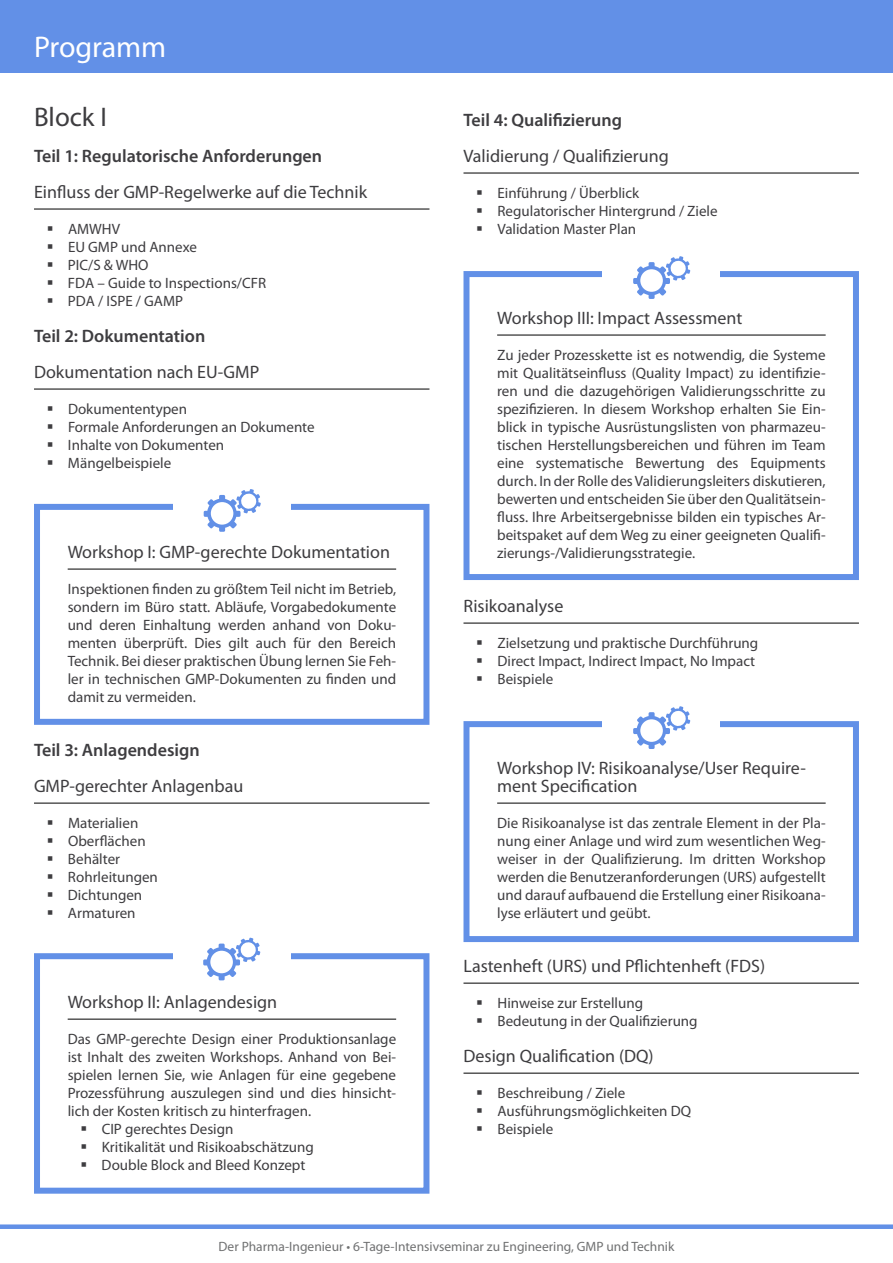
<style>
.page{position:relative;width:893px;height:1263px;background:#fff}
.page>*{position:absolute;margin:0;border:0;box-sizing:border-box;transform-origin:0 0}
.t1{font:30px "Myriad Pro";letter-spacing:-.005em;color:#fff}
.t2{font:27px "Myriad Pro";color:#3e3d40}
.t3{font:18px/18px "Myriad Pro";color:#3e3d40}
.t4{font:600 18px "Myriad Pro";color:#3e3d40}
.t5{font:15px/18px "Myriad Pro";color:#3e3d40}
.t6{font:13.5px "Myriad Pro";color:#707172}
</style>
<div class="page">
<div style="left:0;top:0;width:893px;height:72px;background:#6290e7"></div>
<div style="left:0;top:1224px;width:893px;height:5px;background:#6290e7"></div>
<hr style="left:34px;top:209px;width:395px;height:1px;background:#000">
<hr style="left:34px;top:389px;width:395px;height:1px;background:#000">
<hr style="left:34px;top:803px;width:395px;height:1px;background:#000">
<hr style="left:463px;top:173px;width:396px;height:1px;background:#000">
<hr style="left:463px;top:623px;width:396px;height:1px;background:#000">
<hr style="left:463px;top:983px;width:396px;height:1px;background:#000">
<hr style="left:463px;top:1073px;width:396px;height:1px;background:#000">
<hr style="left:68px;top:569px;width:328px;height:1px;background:#000">
<div style="left:34px;top:504px;width:395px;height:221px;border:6px solid #6290e7"></div>
<div style="left:173px;top:496px;width:118px;height:31px;background:#fff"></div>
<svg style="left:204px;top:489px;width:57px;height:43px"></svg>
<hr style="left:497px;top:335px;width:329px;height:1px;background:#000">
<div style="left:463px;top:271px;width:396px;height:309px;border:6px solid #6290e7"></div>
<div style="left:603px;top:263px;width:117px;height:31px;background:#fff"></div>
<svg style="left:633px;top:256px;width:57px;height:43px"></svg>
<hr style="left:68px;top:1019px;width:328px;height:1px;background:#000">
<div style="left:34px;top:953px;width:395px;height:241px;border:6px solid #6290e7"></div>
<div style="left:173px;top:946px;width:118px;height:29px;background:#fff"></div>
<svg style="left:203px;top:937px;width:58px;height:43px"></svg>
<hr style="left:497px;top:803px;width:329px;height:1px;background:#000">
<div style="left:463px;top:721px;width:396px;height:221px;border:6px solid #6290e7"></div>
<div style="left:603px;top:713px;width:117px;height:31px;background:#fff"></div>
<svg style="left:633px;top:706px;width:57px;height:43px"></svg>
<h1 class="t1" style="left:34px;top:30px;width:134px">Programm</h1>
<h2 class="t2" style="left:34px;top:102px;width:74px">Block I</h2>
<p class="t4" style="left:34px;top:145px;width:290px">Teil 1: Regulatorische Anforderungen</p>
<p class="t3" style="left:34px;top:183px;width:335px">Einfluss der GMP-Regelwerke auf die Technik</p>
<p class="t5" style="left:68px;top:220px;width:200px">AMWHV<br>EU GMP und Annexe<br>PIC/S &amp; WHO<br>FDA – Guide to Inspections/CFR<br>PDA / ISPE / GAMP</p>
<p class="t4" style="left:34px;top:325px;width:173px">Teil 2: Dokumentation</p>
<p class="t3" style="left:34px;top:363px;width:227px">Dokumentation nach EU-GMP</p>
<p class="t5" style="left:68px;top:400px;width:248px">Dokumententypen<br>Formale Anforderungen an Dokumente<br>Inhalte von Dokumenten<br>Mängelbeispiele</p>
<p class="t3" style="left:68px;top:543px;width:324px">Workshop I: GMP-gerechte Dokumentation</p>
<p class="t5" style="left:68px;top:580px;width:330px;text-align:justify">Inspektionen finden zu größtem Teil nicht im Betrieb, sondern im Büro statt. Abläufe, Vorgabedokumente und deren Einhaltung werden anhand von Doku&shy;menten überprüft. Dies gilt auch für den Bereich Technik. Bei dieser praktischen Übung lernen Sie Feh&shy;ler in technischen GMP-Dokumenten zu finden und damit zu vermeiden.</p>
<p class="t4" style="left:34px;top:739px;width:167px">Teil 3: Anlagendesign</p>
<p class="t3" style="left:34px;top:777px;width:211px">GMP-gerechter Anlagenbau</p>
<p class="t5" style="left:68px;top:814px;width:92px">Materialien<br>Oberflächen<br>Behälter<br>Rohrleitungen<br>Dichtungen<br>Armaturen</p>
<p class="t3" style="left:68px;top:993px;width:211px">Workshop II: Anlagendesign</p>
<p class="t5" style="left:68px;top:1030px;width:330px">Das GMP-gerechte Design einer Produktionsanlage</p>
<p class="t5" style="left:68px;top:1048px;width:330px">ist Inhalt des zweiten Workshops. Anhand von Bei-</p>
<p class="t5" style="left:68px;top:1066px;width:330px">spielen lernen Sie, wie Anlagen für eine gegebene</p>
<p class="t5" style="left:68px;top:1084px;width:330px">Prozessführung auszulegen sind und dies hinsicht-</p>
<p class="t5" style="left:68px;top:1102px;width:245px">lich der Kosten kritisch zu hinterfragen.</p>
<p class="t5" style="left:102px;top:1120px;width:133px">CIP gerechtes Design</p>
<p class="t5" style="left:102px;top:1138px;width:214px">Kritikalität und Risikoabschätzung</p>
<p class="t5" style="left:102px;top:1156px;width:205px">Double Block and Bleed Konzept</p>
<p class="t4" style="left:463px;top:109px;width:160px">Teil 4: Qualifizierung</p>
<p class="t3" style="left:463px;top:147px;width:207px">Validierung / Qualifizierung</p>
<p class="t5" style="left:497px;top:184px;width:222px">Einführung / Überblick<br>Regulatorischer Hintergrund / Ziele<br>Validation Master Plan</p>
<p class="t3" style="left:497px;top:309px;width:247px">Workshop III: Impact Assessment</p>
<p class="t5" style="left:497px;top:346px;width:330px;text-align:justify">Zu jeder Prozesskette ist es notwendig, die Systeme mit Qualitätseinfluss (Quality Impact) zu identifizie&shy;ren und die dazugehörigen Validierungsschritte zu spezifizieren. In diesem Workshop erhalten Sie Ein&shy;blick in typische Ausrüstungslisten von pharmazeu&shy;tischen Herstellungsbereichen und führen im Team eine systematische Bewertung des Equipments durch. In der Rolle des Validierungsleiters diskutieren, bewerten und entscheiden Sie über den Qualitätsein&shy;fluss. Ihre Arbeitsergebnisse bilden ein typisches Ar&shy;beitspaket auf dem Weg zu einer geeigneten Qualifi&shy;zierungs-/Validierungsstrategie.</p>
<p class="t3" style="left:463px;top:597px;width:101px">Risikoanalyse</p>
<p class="t5" style="left:497px;top:634px;width:262px">Zielsetzung und praktische Durchführung<br>Direct Impact, Indirect Impact, No Impact<br>Beispiele</p>
<p class="t3" style="left:497px;top:759px;width:310px">Workshop IV: Risikoanalyse/User Require&shy;ment Specification</p>
<p class="t5" style="left:497px;top:814px;width:330px;text-align:justify">Die Risikoanalyse ist das zentrale Element in der Pla&shy;nung einer Anlage und wird zum wesentlichen Weg&shy;weiser in der Qualifizierung. Im dritten Workshop werden die Benutzeranforderungen (URS) aufgestellt und darauf aufbauend die Erstellung einer Risikoana&shy;lyse erläutert und geübt.</p>
<p class="t3" style="left:463px;top:957px;width:303px">Lastenheft (URS) und Pflichtenheft (FDS)</p>
<p class="t5" style="left:497px;top:994px;width:202px">Hinweise zur Erstellung<br>Bedeutung in der Qualifizierung</p>
<p class="t3" style="left:463px;top:1047px;width:192px">Design Qualification (DQ)</p>
<p class="t5" style="left:497px;top:1084px;width:195px">Beschreibung / Ziele<br>Ausführungsmöglichkeiten DQ<br>Beispiele</p>
<p class="t6" style="left:219px;top:1239px;width:457px">Der Pharma-Ingenieur • 6-Tage-Intensivseminar zu Engineering, GMP und Technik</p>
</div>
